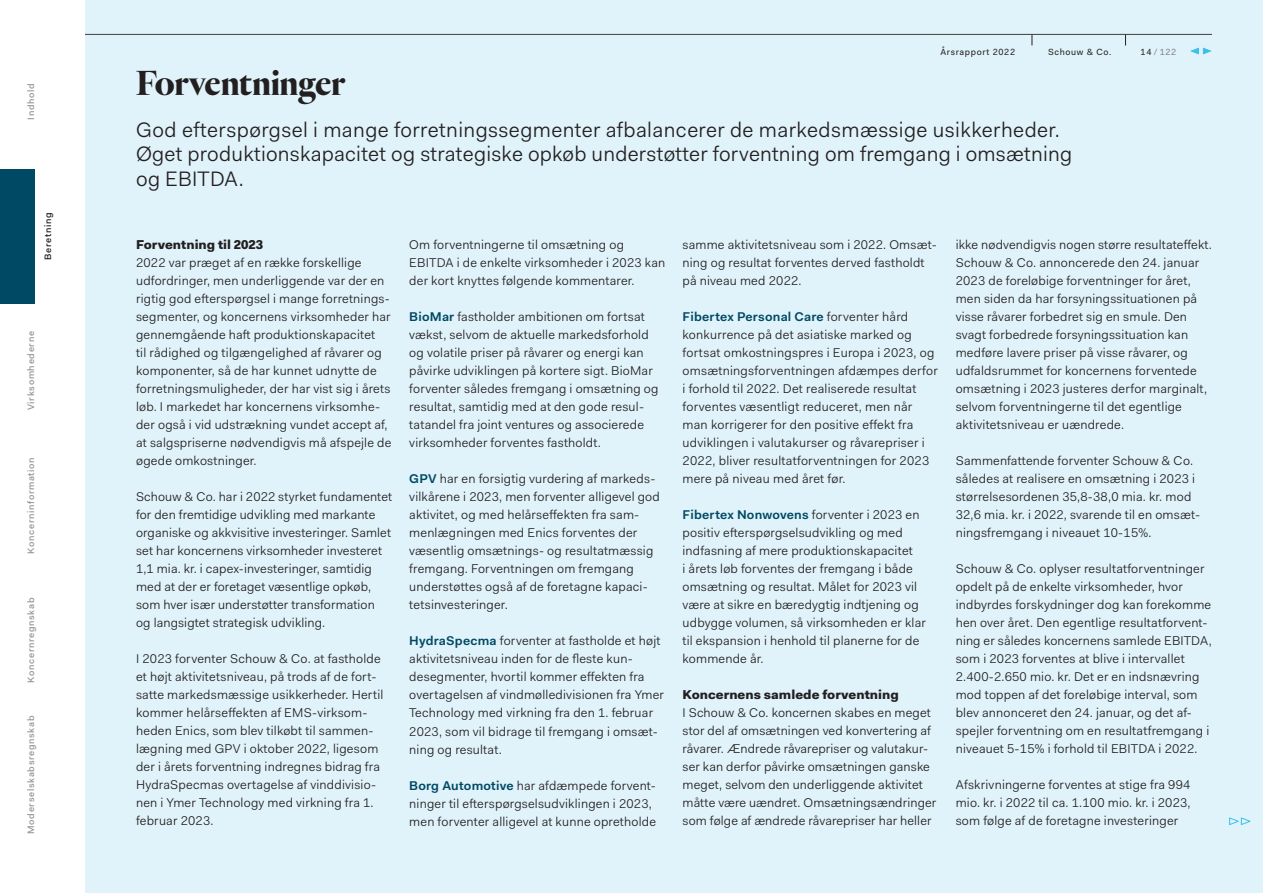
<style>
.page{position:relative;width:1263px;height:893px;background:#fff}
.page>*{position:absolute;margin:0;border:0;box-sizing:border-box;transform-origin:0 0}
.t1{font:700 36px "Heldane Display";letter-spacing:.005em;color:#231f20}
.t2{font:21px/24.8px "Fakt Blond";letter-spacing:.015em;color:#231f20}
.t3{font:900 12.9px "Fakt";color:#231f20}
.t4{font:12.75px/18px "Fakt Blond";letter-spacing:.015em;color:#231f20}
.t5{font:600 12.75px "Fakt";letter-spacing:.015em;color:#004964}
.t6{font:500 9.3px "Fakt";letter-spacing:.07em;color:#939598}
.t7{font:500 9.3px "Fakt";letter-spacing:.07em;color:#231f20}
.t8{font:9px "Fakt";letter-spacing:.07em;color:#231f20}
.t9{font:9px "Fakt";color:#808285}
.s1{color:#231f20}
.s2{font-family:"Fakt";font-weight:600;color:#004964}
.s3{font-family:"Fakt Blond";font-weight:400;color:#231f20}
</style>
<div class="page">
<div style="left:85px;top:0;width:1178px;height:893px;background:#e0f3fa"></div>
<svg style="left:1229px;top:817px;width:22px;height:8px"></svg>
<hr style="left:85px;top:34px;width:1127px;height:1px;background:#3e3e3f">
<div style="left:0;top:169px;width:34px;height:134px;background:#004964"></div>
<svg style="left:1190px;top:48px;width:21px;height:6px"></svg>
<p class="t6" style="left:25px;top:120px;width:38px;rotate:-90deg">Indhold</p>
<p class="t7" style="left:42px;top:260px;width:49px;rotate:-90deg">Beretning</p>
<p class="t6" style="left:25px;top:410px;width:80px;rotate:-90deg">Virksomhederne</p>
<p class="t6" style="left:25px;top:554px;width:98px;rotate:-90deg">Koncerninformation</p>
<p class="t6" style="left:25px;top:682px;width:86px;rotate:-90deg">Koncernregnskab</p>
<p class="t6" style="left:25px;top:834px;width:120px;rotate:-90deg">Moderselskabsregnskab</p>
<h1 class="t1" style="left:136px;top:61px;width:211px">Forventninger</h1>
<p class="t8" style="left:940px;top:46px;width:76px">Årsrapport 2022</p>
<p class="t8" style="left:1048px;top:46px;width:65px">Schouw &amp; Co.</p>
<p class="t9" style="left:1140px;top:46px;width:37px"><span class="s1">14</span> / 122</p>
<h2 class="t2" style="left:136px;top:117px;width:937px">God efterspørgsel i mange forretningssegmenter afbalancerer de markedsmæssige usikkerheder.<br>Øget produktionskapacitet og strategiske opkøb understøtter forventning om fremgang i omsætning og EBITDA.</h2>
<p class="t3" style="left:136px;top:236px;width:129px">Forventning til 2023</p>
<p class="t4" style="left:136px;top:254px;width:257px">2022 var præget af en række forskellige udfordringer, men underliggende var der en rigtig god efterspørgsel i mange forretnings&shy;segmenter, og koncernens virksomheder har gennemgående haft produktionskapacitet<br>til rådighed og tilgængelighed af råvarer og komponenter, så de har kunnet udnytte de forretningsmuligheder, der har vist sig i årets løb. I markedet har koncernens virksomhe&shy;der også i vid udstrækning vundet accept af, at salgspriserne nødvendigvis må afspejle de øgede omkostninger.</p>
<p class="t4" style="left:136px;top:488px;width:258px">Schouw &amp; Co. har i 2022 styrket fundamentet for den fremtidige udvikling med markante organiske og akkvisitive investeringer. Samlet set har koncernens virksomheder investeret 1,1 mia. kr. i capex-investeringer, samtidig med at der er foretaget væsentlige opkøb, som hver især understøtter transformation og langsigtet strategisk udvikling.</p>
<p class="t4" style="left:136px;top:650px;width:249px">I 2023 forventer Schouw &amp; Co. at fastholde et højt aktivitetsniveau, på trods af de fort&shy;satte markedsmæssige usikkerheder. Hertil kommer helårseffekten af EMS-virksom&shy;heden Enics, som blev tilkøbt til sammen&shy;lægning med GPV i oktober 2022, ligesom der i årets forventning indregnes bidrag fra HydraSpecmas overtagelse af vinddivisio&shy;nen i Ymer Technology med virkning fra 1. februar 2023.</p>
<p class="t4" style="left:409px;top:236px;width:257px">Om forventningerne til omsætning og<br>EBITDA i de enkelte virksomheder i 2023 kan der kort knyttes følgende kommentarer.</p>
<p class="t4" style="left:409px;top:308px;width:251px"><span class="s2">BioMar</span> fastholder ambitionen om fortsat vækst, selvom de aktuelle markedsforhold og volatile priser på råvarer og energi kan påvirke udviklingen på kortere sigt. BioMar forventer således fremgang i omsætning og resultat, samtidig med at den gode resul&shy;tatandel fra joint ventures og associerede virksomheder forventes fastholdt.</p>
<p class="t4" style="left:409px;top:470px;width:252px"><span class="s2">GPV</span> har en forsigtig vurdering af markeds&shy;vilkårene i 2023, men forventer alligevel god aktivitet, og med helårseffekten fra sam&shy;menlægningen med Enics forventes der væsentlig omsætnings- og resultatmæssig fremgang. Forventningen om fremgang understøttes også af de foretagne kapaci&shy;tetsinvesteringer.</p>
<p class="t4" style="left:409px;top:632px;width:256px"><span class="s2">HydraSpecma</span> forventer at fastholde et højt aktivitetsniveau inden for de fleste kun&shy;desegmenter, hvortil kommer effekten fra overtagelsen af vindmølledivisionen fra Ymer Technology med virkning fra den 1. februar 2023, som vil bidrage til fremgang i omsæt&shy;ning og resultat.</p>
<p class="t4" style="left:409px;top:776px;width:248px"><span class="s2">Borg Automotive</span> har afdæmpede forvent&shy;ninger til efterspørgselsudviklingen i 2023, men forventer alligevel at kunne opretholde</p>
<p class="t4" style="left:682px;top:236px;width:256px">samme aktivitetsniveau som i 2022. Omsæt&shy;ning og resultat forventes derved fastholdt på niveau med 2022.</p>
<p class="t5" style="left:682px;top:308px;width:227px">Fibertex Personal Care <span class="s3">forventer hård</span></p>
<p class="t4" style="left:682px;top:326px;width:257px">konkurrence på det asiatiske marked og fortsat omkostningspres i Europa i 2023, og omsætningsforventningen afdæmpes derfor i forhold til 2022. Det realiserede resultat forventes væsentligt reduceret, men når man korrigerer for den positive effekt fra udviklingen i valutakurser og råvarepriser i 2022, bliver resultatforventningen for 2023 mere på niveau med året før.</p>
<p class="t5" style="left:682px;top:506px;width:238px">Fibertex Nonwovens <span class="s3">forventer i 2023 en</span></p>
<p class="t4" style="left:682px;top:524px;width:245px">positiv efterspørgselsudvikling og med indfasning af mere produktionskapacitet<br>i årets løb forventes der fremgang i både omsætning og resultat. Målet for 2023 vil være at sikre en bæredygtig indtjening og udbygge volumen, så virksomheden er klar til ekspansion i henhold til planerne for de kommende år.</p>
<p class="t3" style="left:682px;top:686px;width:218px">Koncernens samlede forventning</p>
<p class="t4" style="left:682px;top:704px;width:255px">I Schouw &amp; Co. koncernen skabes en meget stor del af omsætningen ved konvertering af råvarer. Ændrede råvarepriser og valutakur&shy;ser kan derfor påvirke omsætningen ganske meget, selvom den underliggende aktivitet måtte være uændret. Omsætningsændringer som følge af ændrede råvarepriser har heller</p>
<p class="t4" style="left:956px;top:236px;width:258px">ikke nødvendigvis nogen større resultateffekt.<br>Schouw &amp; Co. annoncerede den 24. januar 2023 de foreløbige forventninger for året, men siden da har forsyningssituationen på visse råvarer forbedret sig en smule. Den svagt forbedrede forsyningssituation kan medføre lavere priser på visse råvarer, og udfaldsrummet for koncernens forventede omsætning i 2023 justeres derfor marginalt, selvom forventningerne til det egentlige aktivitetsniveau er uændrede.</p>
<p class="t4" style="left:956px;top:452px;width:246px">Sammenfattende forventer Schouw &amp; Co. således at realisere en omsætning i 2023 i størrelsesordenen 35,8-38,0 mia. kr. mod 32,6 mia. kr. i 2022, svarende til en omsæt&shy;ningsfremgang i niveauet 10-15%.</p>
<p class="t4" style="left:956px;top:560px;width:257px">Schouw &amp; Co. oplyser resultatforventninger opdelt på de enkelte virksomheder, hvor indbyrdes forskydninger dog kan forekomme hen over året. Den egentlige resultatforvent&shy;ning er således koncernens samlede EBITDA, som i 2023 forventes at blive i intervallet 2.400-2.650 mio. kr. Det er en indsnævring mod toppen af det foreløbige interval, som blev annonceret den 24. januar, og det af&shy;spejler forventning om en resultatfremgang i niveauet 5-15% i forhold til EBITDA i 2022.</p>
<p class="t4" style="left:956px;top:776px;width:236px;text-align:justify">Afskrivningerne forventes at stige fra 994 mio. kr. i 2022 til ca. 1.100 mio. kr. i 2023, som følge af de foretagne investeringer</p>
</div>
